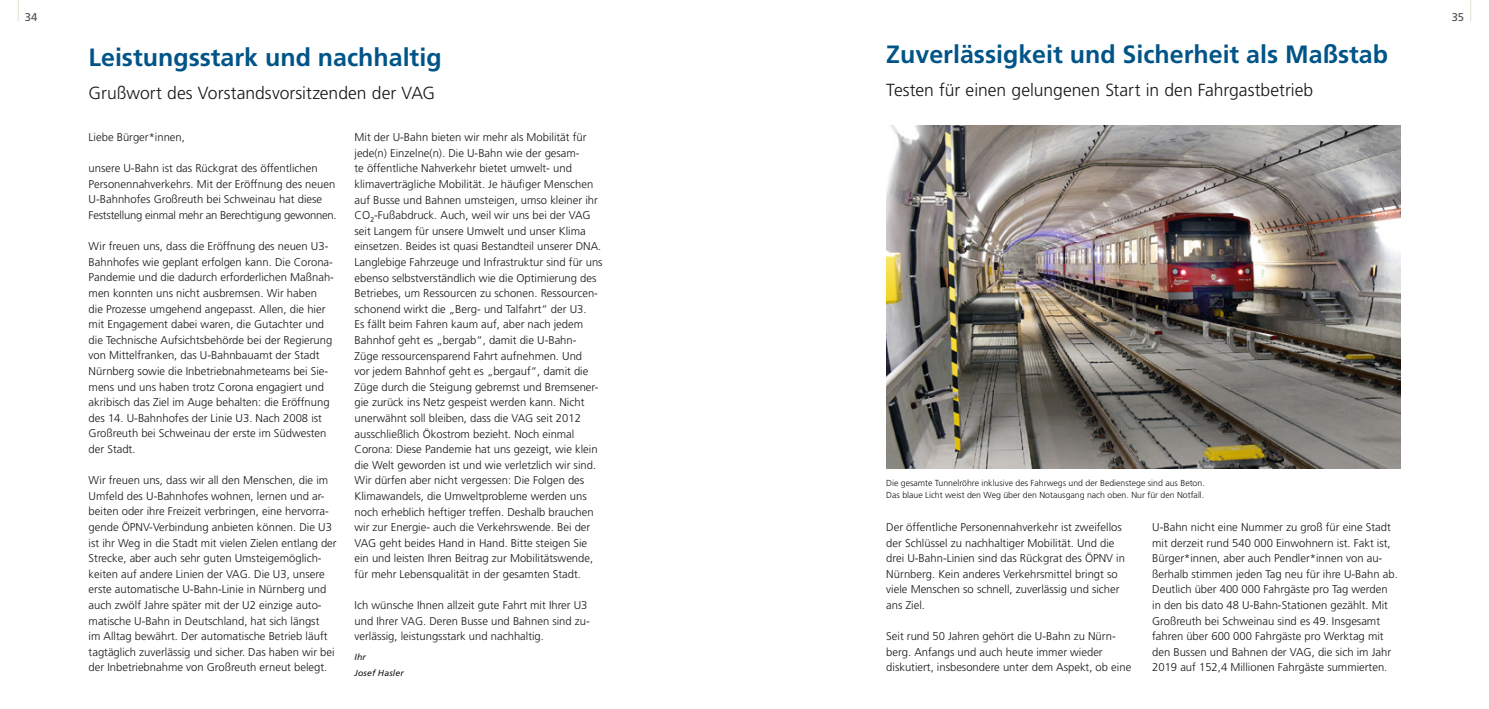
<style>
.page{position:relative;width:1489px;height:709px;background:#fff}
.page>*{position:absolute;margin:0;border:0;box-sizing:border-box;transform-origin:0 0}
.t1{font:700 25px "Frutiger LT Std";color:#005487}
.t2{font:300 17.5px "Frutiger LT Std";color:#151616}
.t3{font:300 11.25px/15.6px "Frutiger LT Std";color:#151616}
.t4{font:11.25px "Frutiger LT Std";color:#4e4e4d}
.t5{font:300 8.75px/11.2px "Frutiger LT Std";color:#151616}
.t6{font:italic 8.75px/15.6px "Frutiger LT Std";letter-spacing:.015em;color:#151616}
</style>
<div class="page">
<svg style="left:18px;top:0;width:1px;height:21px"></svg>
<img style="left:886px;top:125px;width:514px;height:343px">
<p class="t4" style="left:25px;top:11px;width:14px">34</p>
<p class="t4" style="left:1451px;top:11px;width:14px">35</p>
<h1 class="t1" style="left:89px;top:43px;width:354px">Leistungsstark und nachhaltig</h1>
<h2 class="t2" style="left:89px;top:83px;width:348px">Grußwort des Vorstandsvorsitzenden der VAG</h2>
<p class="t3" style="left:89px;top:129px;width:98px">Liebe Bürger*innen,</p>
<p class="t3" style="left:89px;top:161px;width:250px">unsere U-Bahn ist das Rückgrat des öffentlichen Personennahverkehrs. Mit der Eröffnung des neuen U-Bahnhofes Großreuth bei Schweinau hat diese Feststellung einmal mehr an Berechtigung gewonnen.</p>
<p class="t3" style="left:89px;top:239px;width:247px">Wir freuen uns, dass die Eröffnung des neuen U3- Bahnhofes wie geplant erfolgen kann. Die Corona-Pandemie und die dadurch erforderlichen Maßnah&shy;men konnten uns nicht ausbremsen. Wir haben die Prozesse umgehend angepasst. Allen, die hier mit Engagement dabei waren, die Gutachter und die Technische Aufsichtsbehörde bei der Regierung von Mittelfranken, das U-Bahnbauamt der Stadt Nürnberg sowie die Inbetriebnahmeteams bei Sie&shy;mens und uns haben trotz Corona engagiert und akribisch das Ziel im Auge behalten: die Eröffnung des 14. U-Bahnhofes der Linie U3. Nach 2008 ist Großreuth bei Schweinau der erste im Südwesten der Stadt.</p>
<p class="t3" style="left:89px;top:473px;width:249px">Wir freuen uns, dass wir all den Menschen, die im Umfeld des U-Bahnhofes wohnen, lernen und ar&shy;beiten oder ihre Freizeit verbringen, eine hervorra&shy;gende ÖPNV-Verbindung anbieten können. Die U3 ist ihr Weg in die Stadt mit vielen Zielen entlang der Strecke, aber auch sehr guten Umsteigemöglich&shy;keiten auf andere Linien der VAG. Die U3, unsere erste automatische U-Bahn-Linie in Nürnberg und auch zwölf Jahre später mit der U2 einzige auto&shy;matische U-Bahn in Deutschland, hat sich längst<br>im Alltag bewährt. Der automatische Betrieb läuft tagtäglich zuverlässig und sicher. Das haben wir bei der Inbetriebnahme von Großreuth erneut belegt.</p>
<p class="t3" style="left:354px;top:130px;width:245px">Mit der U-Bahn bieten wir mehr als Mobilität für jede(n) Einzelne(n). Die U-Bahn wie der gesam-<br>te öffentliche Nahverkehr bietet umwelt- und klimaverträgliche Mobilität. Je häufiger Menschen auf Busse und Bahnen umsteigen, umso kleiner ihr CO -Fußabdruck. Auch, weil wir uns bei der VAG</p>
<p class="t3" style="left:354px;top:217px;width:233px;line-height:9.4px;text-indent:16px">²<br>seit Langem für unsere Umwelt und unser Klima</p>
<p class="t3" style="left:354px;top:239px;width:250px">einsetzen. Beides ist quasi Bestandteil unserer DNA.<br>Langlebige Fahrzeuge und Infrastruktur sind für uns ebenso selbstverständlich wie die Optimierung des Betriebes, um Ressourcen zu schonen. Ressourcen&shy;schonend wirkt die „Berg- und Talfahrt“ der U3.<br>Es fällt beim Fahren kaum auf, aber nach jedem Bahnhof geht es „bergab“, damit die U-Bahn-Züge ressourcensparend Fahrt aufnehmen. Und<br>vor jedem Bahnhof geht es „bergauf“, damit die Züge durch die Steigung gebremst und Bremsener&shy;gie zurück ins Netz gespeist werden kann. Nicht unerwähnt soll bleiben, dass die VAG seit 2012 ausschließlich Ökostrom bezieht. Noch einmal Corona: Diese Pandemie hat uns gezeigt, wie klein die Welt geworden ist und wie verletzlich wir sind.<br>Wir dürfen aber nicht vergessen: Die Folgen des Klimawandels, die Umweltprobleme werden uns noch erheblich heftiger treffen. Deshalb brauchen wir zur Energie- auch die Verkehrswende. Bei der VAG geht beides Hand in Hand. Bitte steigen Sie ein und leisten Ihren Beitrag zur Mobilitätswende, für mehr Lebensqualität in der gesamten Stadt.</p>
<p class="t3" style="left:354px;top:597px;width:237px">Ich wünsche Ihnen allzeit gute Fahrt mit Ihrer U3 und Ihrer VAG. Deren Busse und Bahnen sind zu&shy;verlässig, leistungsstark und nachhaltig.</p>
<p class="t6" style="left:354px;top:649px;width:51px">Ihr<br>Josef Hasler</p>
<h1 class="t1" style="left:886px;top:40px;width:503px">Zuverlässigkeit und Sicherheit als Maßstab</h1>
<h2 class="t2" style="left:886px;top:80px;width:428px">Testen für einen gelungenen Start in den Fahrgastbetrieb</h2>
<p class="t5" style="left:886px;top:478px;width:320px">Die gesamte Tunnelröhre inklusive des Fahrwegs und der Bedienstege sind aus Beton.<br>Das blaue Licht weist den Weg über den Notausgang nach oben. Nur für den Notfall.</p>
<p class="t3" style="left:886px;top:519px;width:240px">Der öffentliche Personennahverkehr ist zweifellos der Schlüssel zu nachhaltiger Mobilität. Und die drei U-Bahn-Linien sind das Rückgrat des ÖPNV in Nürnberg. Kein anderes Verkehrsmittel bringt so viele Menschen so schnell, zuverlässig und sicher ans Ziel.</p>
<p class="t3" style="left:886px;top:628px;width:246px">Seit rund 50 Jahren gehört die U-Bahn zu Nürn&shy;berg. Anfangs und auch heute immer wieder diskutiert, insbesondere unter dem Aspekt, ob eine</p>
<p class="t3" style="left:1152px;top:519px;width:247px">U-Bahn nicht eine Nummer zu groß für eine Stadt mit derzeit rund 540 000 Einwohnern ist. Fakt ist, Bürger*innen, aber auch Pendler*innen von au&shy;ßerhalb stimmen jeden Tag neu für ihre U-Bahn ab.<br>Deutlich über 400 000 Fahrgäste pro Tag werden in den bis dato 48 U-Bahn-Stationen gezählt. Mit Großreuth bei Schweinau sind es 49. Insgesamt fahren über 600 000 Fahrgäste pro Werktag mit den Bussen und Bahnen der VAG, die sich im Jahr 2019 auf 152,4 Millionen Fahrgäste summierten.</p>
</div>
